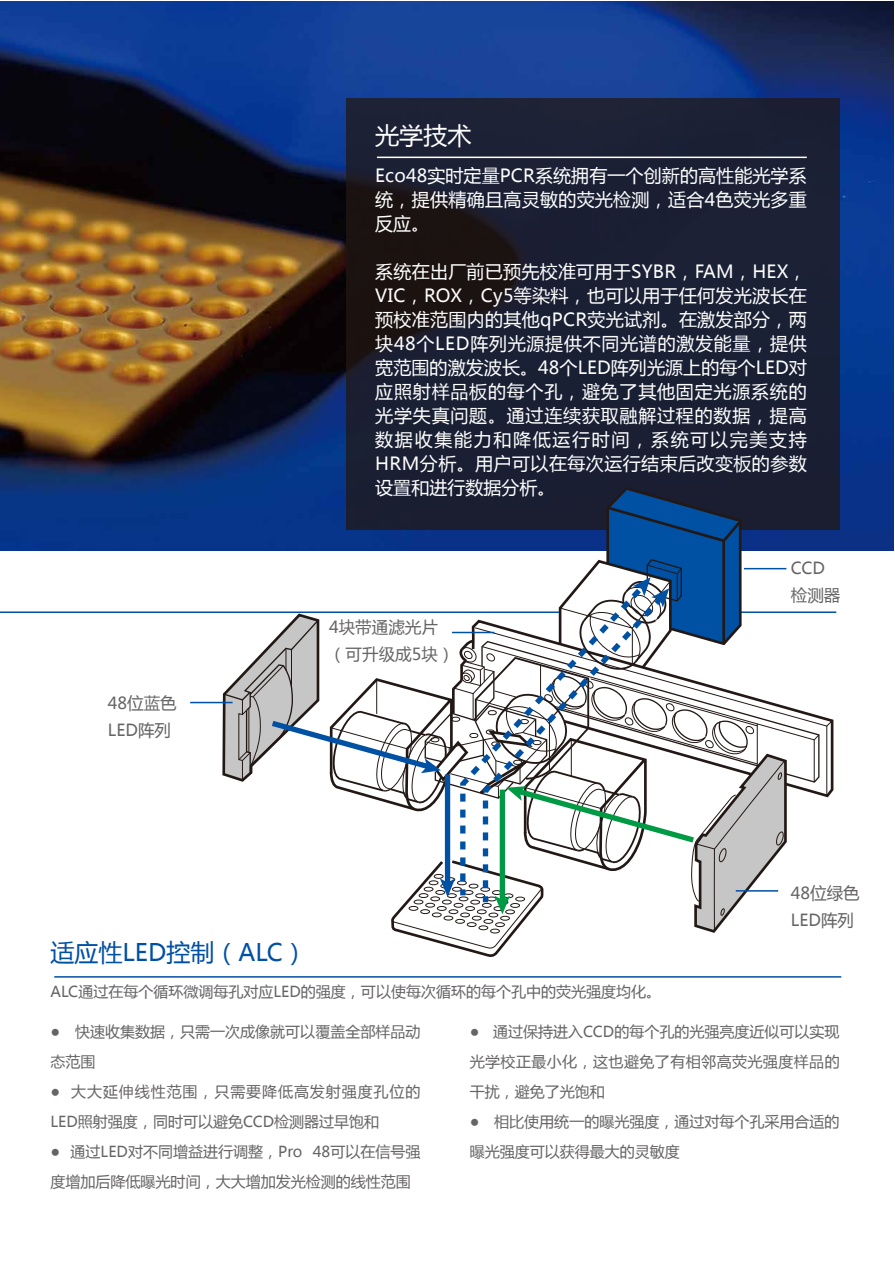
<style>
.page{position:relative;width:895px;height:1265px;background:#fff}
.page>*{position:absolute;margin:0;border:0;box-sizing:border-box;transform-origin:0 0}
.t1{font:24px "Microsoft Ya Hei";color:#0050a3}
.t2{font:24px "Microsoft Ya Hei";color:#fff}
.t3{font:18px/24px "Microsoft Ya Hei";letter-spacing:.015em;color:#fff;text-align:justify}
.t4{font:16.5px/27px "Microsoft Ya Hei";color:#666464}
.t5{font:15px/30px "Microsoft Ya Hei";color:#666464}
</style>
<div class="page">
<hr style="left:0;top:611px;width:836px;height:2px;background:#0050a3">
<img style="left:0;top:2px;width:893px;height:548px">
<svg style="left:346px;top:98px;width:492px;height:432px;background:#1b1e30"></svg>
<hr style="left:377px;top:157px;width:429px;height:1px;background:#fff">
<svg style="left:820px;top:718px;width:14px;height:80px"></svg>
<svg style="left:787px;top:715px;width:40px;height:80px"></svg>
<svg style="left:825px;top:719px;width:8px;height:8px"></svg>
<svg style="left:787px;top:706px;width:27px;height:77px"></svg>
<svg style="left:812px;top:733px;width:7px;height:8px"></svg>
<svg style="left:221px;top:485px;width:566px;height:472px"></svg>
<hr style="left:54px;top:976px;width:786px;height:1px;background:#0050a3">
<hr style="left:735px;top:890px;width:42px;height:1px;background:#0050a3">
<hr style="left:190px;top:701px;width:42px;height:2px;background:#0050a3">
<hr style="left:452px;top:631px;width:42px;height:2px;background:#0050a3">
<hr style="left:743px;top:568px;width:43px;height:1px;background:#0050a3">
<h1 class="t2" style="left:375px;top:119px;width:98px">光学技术</h1>
<p class="t3" style="left:375px;top:162px;width:433px">Eco48实时定量PCR系统拥有一个创新的高性能光学系统，提供精确且高灵敏的荧光检测，适合4色荧光多重反应。</p>
<p class="t3" style="left:375px;top:258px;width:433px">系统在出厂前已预先校准可用于SYBR，FAM，HEX，VIC，ROX，Cy5等染料，也可以用于任何发光波长在预校准范围内的其他qPCR荧光试剂。在激发部分，两块48个LED阵列光源提供不同光谱的激发能量，提供宽范围的激发波长。48个LED阵列光源上的每个LED对应照射样品板的每个孔，避免了其他固定光源系统的光学失真问题。通过连续获取融解过程的数据，提高数据收集能力和降低运行时间，系统可以完美支持HRM分析。用户可以在每次运行结束后改变板的参数设置和进行数据分析。</p>
<p class="t4" style="left:108px;top:689px;width:70px">48位蓝色<br>LED阵列</p>
<p class="t4" style="left:329px;top:613px;width:127px">4块带通滤光片（可升级成5块）</p>
<p class="t4" style="left:790px;top:554px;width:51px">CCD检测器</p>
<p class="t4" style="left:790px;top:878px;width:70px">48位绿色<br>LED阵列</p>
<h1 class="t1" style="left:50px;top:936px;width:258px">适应性LED控制（ALC）</h1>
<p class="t5" style="left:50px;top:976px;width:612px">ALC通过在每个循环微调每孔对应LED的强度，可以使每次循环的每个孔中的荧光强度均化。</p>
<p class="t5" style="left:50px;top:1016px;width:371px">● 快速收集数据，只需一次成像就可以覆盖全部样品动态范围</p>
<p class="t5" style="left:50px;top:1076px;width:371px">● 大大延伸线性范围，只需要降低高发射强度孔位的<br>LED照射强度，同时可以避免CCD检测器过早饱和</p>
<p class="t5" style="left:50px;top:1136px;width:371px">● 通过LED对不同增益进行调整，Pro 48可以在信号强度增加后降低曝光时间，大大增加发光检测的线性范围</p>
<p class="t5" style="left:469px;top:1016px;width:371px;text-align:justify">● 通过保持进入CCD的每个孔的光强亮度近似可以实现光学校正最小化，这也避免了有相邻高荧光强度样品的干扰，避免了光饱和</p>
<p class="t5" style="left:469px;top:1106px;width:371px">● 相比使用统一的曝光强度，通过对每个孔采用合适的曝光强度可以获得最大的灵敏度</p>
</div>
